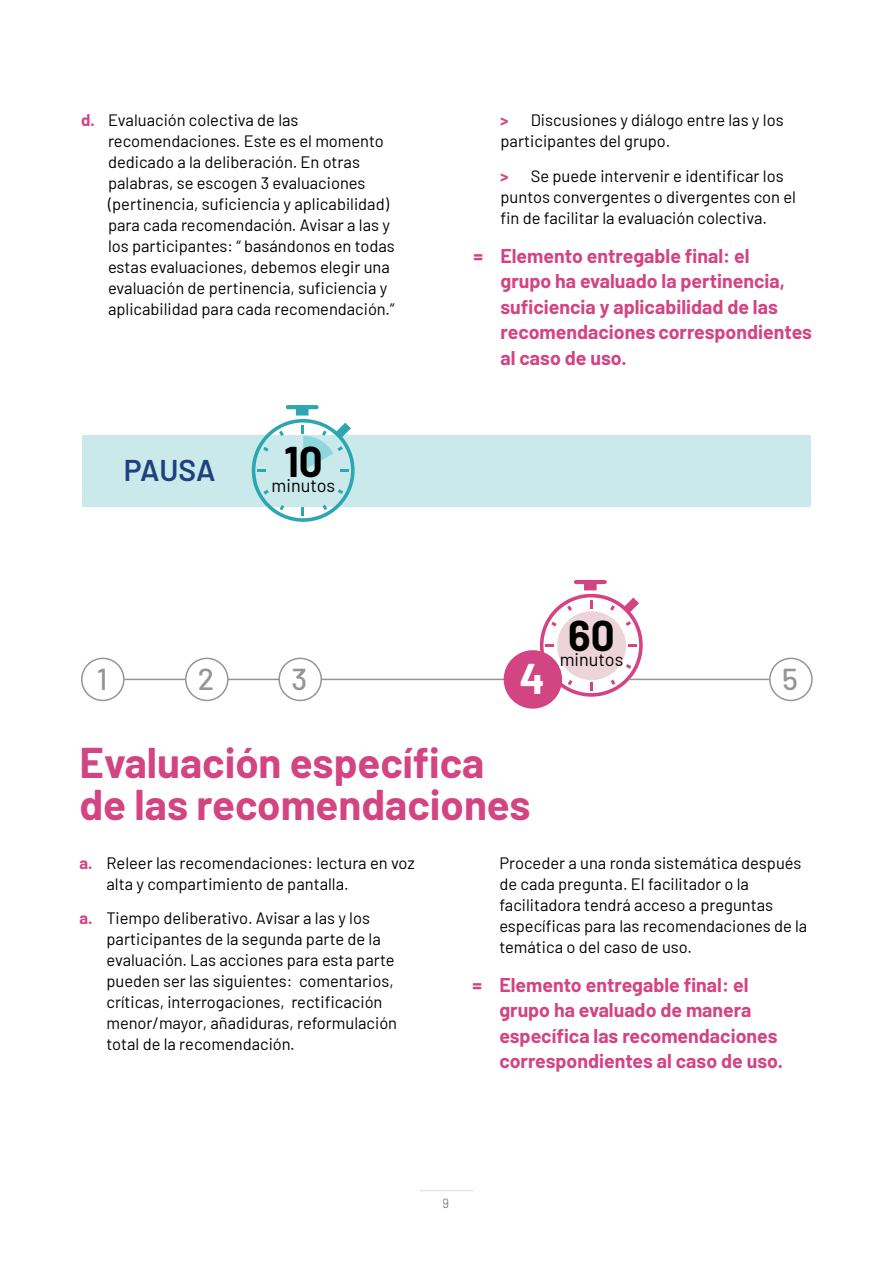
<style>
.page{position:relative;width:893px;height:1263px;background:#fff}
.page>*{position:absolute;margin:0;border:0;box-sizing:border-box;transform-origin:0 0}
.t1{font:700 42px/42px "Barlow";color:#d34482}
.t2{font:700 42px "Barlow";color:#000}
.t3{font:700 42px "Barlow";color:#fff}
.t4{font:500 30.3px "Barlow";color:#939598}
.t5{font:600 30px "Barlow";letter-spacing:-.005em;color:#1e427d}
.t6{font:700 19.5px/25.5px "Barlow";color:#d34482}
.t7{font:18px "Barlow";color:#000}
.t8{font:16.5px/21px "Barlow";color:#000}
.t9{font:13.5px "Barlow";color:#808285}
.s1{font-weight:700;color:#d34482}
</style>
<div class="page">
<div style="left:82px;top:435px;width:729px;height:71px;background:#c9e9ea"></div>
<div style="left:296px;top:406px;width:12px;height:9px;background:#2da6b1"></div>
<hr style="left:288px;top:405px;width:29px;height:4px;background:#2da6b1">
<svg style="left:252px;top:419px;width:103px;height:103px"></svg>
<div style="left:584px;top:581px;width:13px;height:9px;background:#d34482"></div>
<hr style="left:576px;top:580px;width:29px;height:4px;background:#d34482">
<svg style="left:540px;top:594px;width:103px;height:103px"></svg>
<hr style="left:629px;top:679px;width:162px;height:1px;background:#939598">
<hr style="left:125px;top:679px;width:419px;height:1px;background:#939598">
<div style="left:81px;top:658px;width:44px;height:43px;border:2px solid #939598;border-radius:50%"></div>
<div style="left:186px;top:658px;width:42px;height:42px;background:#fff;border-radius:50%"></div>
<div style="left:185px;top:658px;width:44px;height:43px;border:2px solid #939598;border-radius:50%"></div>
<div style="left:770px;top:658px;width:42px;height:42px;background:#fff;border-radius:50%"></div>
<div style="left:769px;top:658px;width:44px;height:43px;border:2px solid #939598;border-radius:50%"></div>
<div style="left:279px;top:658px;width:42px;height:42px;background:#fff;border-radius:50%"></div>
<div style="left:278px;top:658px;width:44px;height:43px;border:2px solid #939598;border-radius:50%"></div>
<div style="left:504px;top:650px;width:58px;height:59px;background:#d34482;border-radius:50%"></div>
<hr style="left:419px;top:1190px;width:54px;height:1px;background:#dcddde">
<p class="t8" style="left:108px;top:108px;width:288px;text-indent:-27px"><span class="s1">d.</span> Evaluación colectiva de las recomendaciones. Este es el momento dedicado a la deliberación. En otras palabras, se escogen 3 evaluaciones (pertinencia, suficiencia y aplicabilidad) para cada recomendación. Avisar a las y los participantes: “ basándonos en todas estas evaluaciones, debemos elegir una evaluación de pertinencia, suficiencia y aplicabilidad para cada recomendación.”</p>
<p class="t8" style="left:500px;top:108px;width:285px"><span class="s1">&gt;</span> Discusiones y diálogo entre las y los participantes del grupo.</p>
<p class="t8" style="left:500px;top:164px;width:297px"><span class="s1">&gt;</span> Se puede intervenir e identificar los puntos convergentes o divergentes con el fin de facilitar la evaluación colectiva.</p>
<p class="t6" style="left:500px;top:241px;width:313px;text-indent:-27px">= Elemento entregable final: el<br>grupo ha evaluado la pertinencia, suficiencia y aplicabilidad de las recomendaciones correspondientes al caso de uso.</p>
<h3 class="t5" style="left:124px;top:448px;width:93px">PAUSA</h3>
<h1 class="t2" style="left:284px;top:431px;width:40px">10</h1>
<p class="t7" style="left:272px;top:473px;width:65px">minutos</p>
<h1 class="t2" style="left:568px;top:604px;width:48px">60</h1>
<p class="t7" style="left:560px;top:646px;width:65px">minutos</p>
<h2 class="t4" style="left:97px;top:657px;width:12px">1</h2>
<h2 class="t4" style="left:198px;top:657px;width:18px">2</h2>
<h2 class="t4" style="left:291px;top:657px;width:17px">3</h2>
<h1 class="t3" style="left:519px;top:648px;width:27px">4</h1>
<h2 class="t4" style="left:782px;top:657px;width:17px">5</h2>
<h1 class="t1" style="left:80px;top:738px;width:453px">Evaluación específica de las recomendaciones</h1>
<p class="t8" style="left:106px;top:851px;width:310px;text-indent:-27px"><span class="s1">a.</span> Releer las recomendaciones: lectura en voz alta y compartimiento de pantalla.</p>
<p class="t8" style="left:106px;top:906px;width:292px;text-indent:-27px"><span class="s1">a.</span> Tiempo deliberativo. Avisar a las y los participantes de la segunda parte de la evaluación. Las acciones para esta parte pueden ser las siguientes: comentarios, críticas, interrogaciones, rectificación menor/mayor, añadiduras, reformulación total de la recomendación.</p>
<p class="t8" style="left:499px;top:851px;width:310px">Proceder a una ronda sistemática después de cada pregunta. El facilitador o la facilitadora tendrá acceso a preguntas específicas para las recomendaciones de la temática o del caso de uso.</p>
<p class="t6" style="left:499px;top:970px;width:285px;text-indent:-27px">= Elemento entregable final: el grupo ha evaluado de manera específica las recomendaciones correspondientes al caso de uso.</p>
<p class="t9" style="left:443px;top:1193px;width:9px">9</p>
</div>
